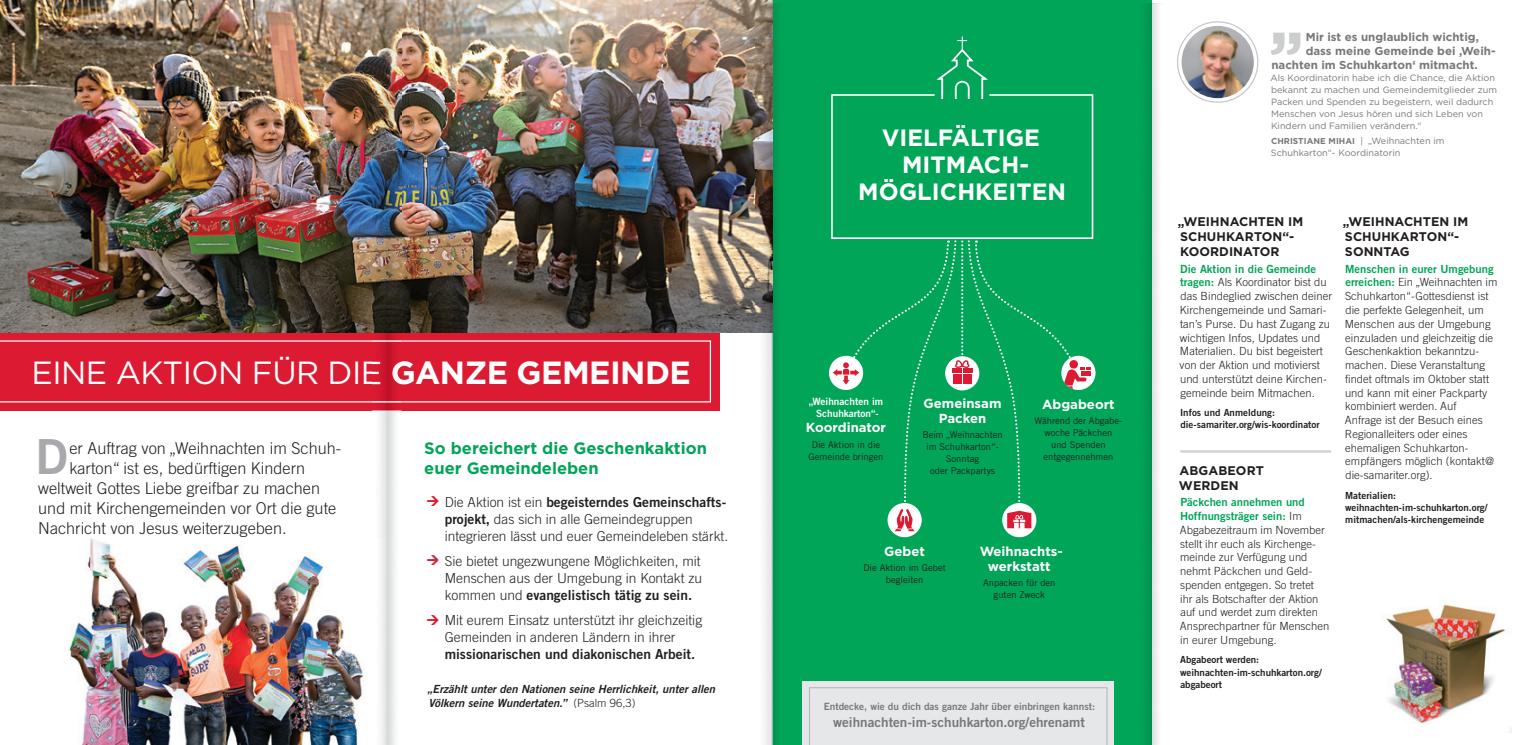
<style>
.page{position:relative;width:1524px;height:745px;background:#fff}
.page>*{position:absolute;margin:0;border:0;box-sizing:border-box;transform-origin:0 0}
.t1{font:48.38px "Trade Gothic LT Std Bd 2";color:#a8a9ad}
.t2{font:32px "Gotham";letter-spacing:-.02em;color:#fff}
.t3{font:700 23.5px/27.1px "Gotham";letter-spacing:.005em;color:#fff;text-align:center}
.t4{font:700 16.5px/19.4px "Gotham";color:#00a557}
.t5{font:300 16.25px "Trade Gothic LT Std";color:#231f20}
.t6{font:300 13.75px/16.9px "Trade Gothic LT Std";color:#231f20}
.t7{font:13.75px "Trade Gothic LT Std Bd 2";color:#231f20}
.t8{font:13.5px "Trade Gothic LT Std Bd 2";color:#76787b}
.t9{font:700 13.12px/14.8px "Gotham";color:#fff;text-align:center}
.t10{font:700 12.5px/15px "Gotham";letter-spacing:.005em;color:#231f20}
.t11{font:700 11.5px "Gotham";color:#76787b}
.t12{font:300 11.25px/13.8px "Trade Gothic LT Std";letter-spacing:.005em;color:#231f20}
.t13{font:11.25px/14.4px "Trade Gothic LT Std Bd 2 Obl";color:#231f20}
.t14{font:11.25px/13.8px "Trade Gothic LT Std Bd 2";letter-spacing:.005em;color:#00a557}
.t15{font:10px "Trade Gothic LT Std Bd 2";color:#76787b}
.t16{font:10px/11.9px "Trade Gothic LT Std Bd 2";color:#fff;text-align:center}
.t17{font:9.75px/12.2px "Trade Gothic LT Std Bd 2";letter-spacing:.005em;color:#231f20}
.t18{font:9.38px/11.9px "Trade Gothic LT Std";color:#231f20;text-align:center}
.t19{font:9.12px/11.9px "Gotham";color:#76787b}
.t20{font:700 8.5px "Gotham";letter-spacing:.005em;color:#76787b}
.s1{font-weight:700}
.s2{font-family:"Trade Gothic LT Std";font-weight:300}
.s3{font-family:"Trade Gothic LT Std Bd 2";font-weight:400}
.s4{font-weight:400;font-size:8.75px}
.s5{font-weight:400;font-size:9.12px}
.s6{font-family:"Trade Gothic LT Std Bd 2";font-weight:400;color:#00a557}
.s7{font-family:"Trade Gothic LT Std";font-weight:300;color:#231f20}
</style>
<div class="page">
<img style="left:69px;top:538px;width:295px;height:206px">
<div style="left:1177px;top:21px;width:81px;height:82px;border:1px solid #c7c8ca;border-radius:50%"></div>
<img style="left:1181px;top:26px;width:73px;height:72px;border-radius:36px">
<div style="left:0;top:330px;width:719px;height:80px;background:#dc1a32"></div>
<svg style="left:0;top:340px;width:711px;height:62px"></svg>
<div style="left:772px;top:0;width:380px;height:744px;background:#00a557"></div>
<div style="left:802px;top:681px;width:312px;height:63px;background:#e6e7e9"></div>
<svg style="left:809px;top:687px;width:298px;height:57px"></svg>
<img style="left:1386px;top:599px;width:120px;height:125px">
<svg style="left:1271px;top:33px;width:29px;height:22px"></svg>
<hr style="left:1180px;top:450px;width:151px;height:2px;background:#d1d2d4">
<div style="left:1002px;top:502px;width:34px;height:35px;background:#fff;border-radius:50%"></div>
<svg style="left:887px;top:502px;width:35px;height:35px"></svg>
<div style="left:1061px;top:355px;width:34px;height:35px;background:#fff;border-radius:50%"></div>
<svg style="left:830px;top:36px;width:264px;height:495px"></svg>
<img style="left:0;top:0;width:772px;height:333px">
<img style="left:372px;top:4px;width:29px;height:740px">
<img style="left:372px;top:538px;width:10px;height:206px">
<img style="left:372px;top:340px;width:29px;height:62px">
<img style="left:372px;top:357px;width:10px;height:27px">
<img style="left:392px;top:361px;width:9px;height:23px">
<img style="left:756px;top:4px;width:21px;height:740px">
<img style="left:1146px;top:4px;width:12px;height:740px">
<h2 class="t2" style="left:32px;top:352px;width:661px">EINE AKTION FÜR DIE <span class="s1">GANZE GEMEINDE</span></h2>
<h1 class="t1" style="left:35px;top:426px;width:34px">D</h1>
<h3 class="t5" style="left:69px;top:438px;width:273px">er Auftrag von „Weihnachten im Schuh-</h3>
<h3 class="t5" style="left:69px;top:458px;width:237px">karton“ ist es, bedürftigen Kindern</h3>
<h3 class="t5" style="left:38px;top:478px;width:283px">weltweit Gottes Liebe greifbar zu machen</h3>
<h3 class="t5" style="left:38px;top:498px;width:299px">und mit Kirchengemeinden vor Ort die gute</h3>
<h3 class="t5" style="left:38px;top:518px;width:250px">Nachricht von Jesus weiterzugeben.</h3>
<h3 class="t4" style="left:424px;top:438px;width:284px">So bereichert die Geschenkaktion euer Gemeindeleben</h3>
<p class="t7" style="left:445px;top:493px;width:283px"><span class="s2">Die Aktion ist ein</span> begeisterndes Gemeinschafts-</p>
<p class="t6" style="left:445px;top:510px;width:285px"><span class="s3">projekt,</span> das sich in alle Gemeindegruppen integrieren lässt und euer Gemeindeleben stärkt.</p>
<p class="t6" style="left:445px;top:552px;width:259px">Sie bietet ungezwungene Möglichkeiten, mit<br>Menschen aus der Umgebung in Kontakt zu</p>
<p class="t7" style="left:445px;top:586px;width:249px"><span class="s2">kommen und</span> evangelistisch tätig zu sein.</p>
<p class="t6" style="left:445px;top:611px;width:259px">Mit eurem Einsatz unterstützt ihr gleichzeitig<br>Gemeinden in anderen Ländern in ihrer</p>
<p class="t7" style="left:445px;top:645px;width:252px">missionarischen und diakonischen Arbeit.</p>
<p class="t13" style="left:428px;top:681px;width:289px">„Erzählt unter den Nationen seine Herrlichkeit, unter allen<br>Völkern seine Wundertaten.” <span class="s2">(Psalm 96,3)</span></p>
<h3 class="t3" style="left:858px;top:124px;width:209px">VIELFÄLTIGE<br>MITMACH-<br>MÖGLICHKEITEN</h3>
<p class="t16" style="left:809px;top:395px;width:76px">„Weihnachten im<br>Schuhkarton“-</p>
<p class="t9" style="left:806px;top:420px;width:82px">Koordinator</p>
<p class="t18" style="left:808px;top:438px;width:76px">Die Aktion in die<br>Gemeinde bringen</p>
<p class="t9" style="left:923px;top:395px;width:79px">Gemeinsam<br>Packen</p>
<p class="t18" style="left:922px;top:428px;width:82px">Beim „Weihnachten im Schuhkarton“-<br>Sonntag<br>oder Packpartys</p>
<p class="t9" style="left:1042px;top:396px;width:74px">Abgabeort</p>
<p class="t18" style="left:1034px;top:414px;width:89px">Während der Abgabe&shy;woche Päckchen<br>und Spenden entgegennehmen</p>
<p class="t9" style="left:884px;top:543px;width:42px">Gebet</p>
<p class="t18" style="left:863px;top:561px;width:84px">Die Aktion im Gebet begleiten</p>
<p class="t9" style="left:979px;top:543px;width:85px">Weihnachts&shy;werkstatt</p>
<p class="t18" style="left:983px;top:576px;width:74px">Anpacken für den guten Zweck</p>
<p class="t15" style="left:824px;top:700px;width:273px">Entdecke, wie du dich das ganze Jahr über einbringen kannst:</p>
<p class="t8" style="left:833px;top:713px;width:253px">weihnachten-im-schuhkarton.org/ehrenamt</p>
<p class="t11" style="left:1305px;top:29px;width:175px">Mir ist es unglaublich wichtig,</p>
<p class="t11" style="left:1305px;top:43px;width:191px">dass meine Gemeinde bei ‚Weih-</p>
<p class="t11" style="left:1271px;top:57px;width:208px">nachten im Schuhkarton‘ mitmacht.</p>
<p class="t19" style="left:1270px;top:72px;width:228px">Als Koordinatorin habe ich die Chance, die Aktion bekannt zu machen und Gemeindemitglieder zum Packen und Spenden zu begeistern, weil dadurch Menschen von Jesus hören und sich Leben von Kindern und Familien verändern.“</p>
<p class="t20" style="left:1271px;top:135px;width:175px">CHRISTIANE MIHAI <span class="s4">|</span> <span class="s5">„Weihnachten im</span></p>
<p class="t19" style="left:1271px;top:147px;width:131px">Schuhkarton“- Koordinatorin</p>
<p class="t10" style="left:1178px;top:214px;width:127px">„WEIHNACHTEN IM<br>SCHUHKARTON“-<br>KOORDINATOR</p>
<p class="t14" style="left:1180px;top:261px;width:137px">Die Aktion in die Gemeinde</p>
<p class="t12" style="left:1179px;top:275px;width:154px"><span class="s6">tragen:</span> Als Koordinator bist du das Bindeglied zwischen deiner<br>Kirchengemeinde und Samari&shy;tan’s Purse. Du hast Zugang zu wichtigen Infos, Updates und<br>Materialien. Du bist begeistert von der Aktion und motivierst und unterstützt deine Kirchen&shy;gemeinde beim Mitmachen.</p>
<p class="t17" style="left:1180px;top:406px;width:141px">Infos und Anmeldung: die-samariter.org/wis-koordinator</p>
<p class="t10" style="left:1179px;top:462px;width:86px">ABGABEORT<br>WERDEN</p>
<p class="t14" style="left:1180px;top:495px;width:126px">Päckchen annehmen und<br>Hoffnungsträger sein: <span class="s7">Im</span></p>
<p class="t12" style="left:1180px;top:522px;width:151px">Abgabezeitraum im November stellt ihr euch als Kirchenge&shy;meinde zur Verfügung und nehmt Päckchen und Geld&shy;spenden entgegen. So tretet<br>ihr als Botschafter der Aktion auf und werdet zum direkten<br>Ansprechpartner für Menschen in eurer Umgebung.</p>
<p class="t17" style="left:1180px;top:653px;width:143px">Abgabeort werden: weihnachten-im-schuhkarton.org/ abgabeort</p>
<p class="t10" style="left:1342px;top:214px;width:127px">„WEIHNACHTEN IM<br>SCHUHKARTON“-<br>SONNTAG</p>
<p class="t14" style="left:1345px;top:261px;width:150px">Menschen in eurer Umgebung</p>
<p class="t12" style="left:1345px;top:275px;width:154px"><span class="s6">erreichen:</span> Ein „Weihnachten im<br>Schuhkarton“-Gottesdienst ist die perfekte Gelegenheit, um<br>Menschen aus der Umgebung einzuladen und gleichzeitig die<br>Geschenkaktion bekanntzu&shy;machen. Diese Veranstaltung findet oftmals im Oktober statt und kann mit einer Packparty kombiniert werden. Auf<br>Anfrage ist der Besuch eines<br>Regionalleiters oder eines ehemaligen Schuhkarton&shy;empfängers möglich (kontakt@ die-samariter.org).</p>
<p class="t17" style="left:1345px;top:488px;width:144px">Materialien: weihnachten-im-schuhkarton.org/ mitmachen/als-kirchengemeinde</p>
</div>
